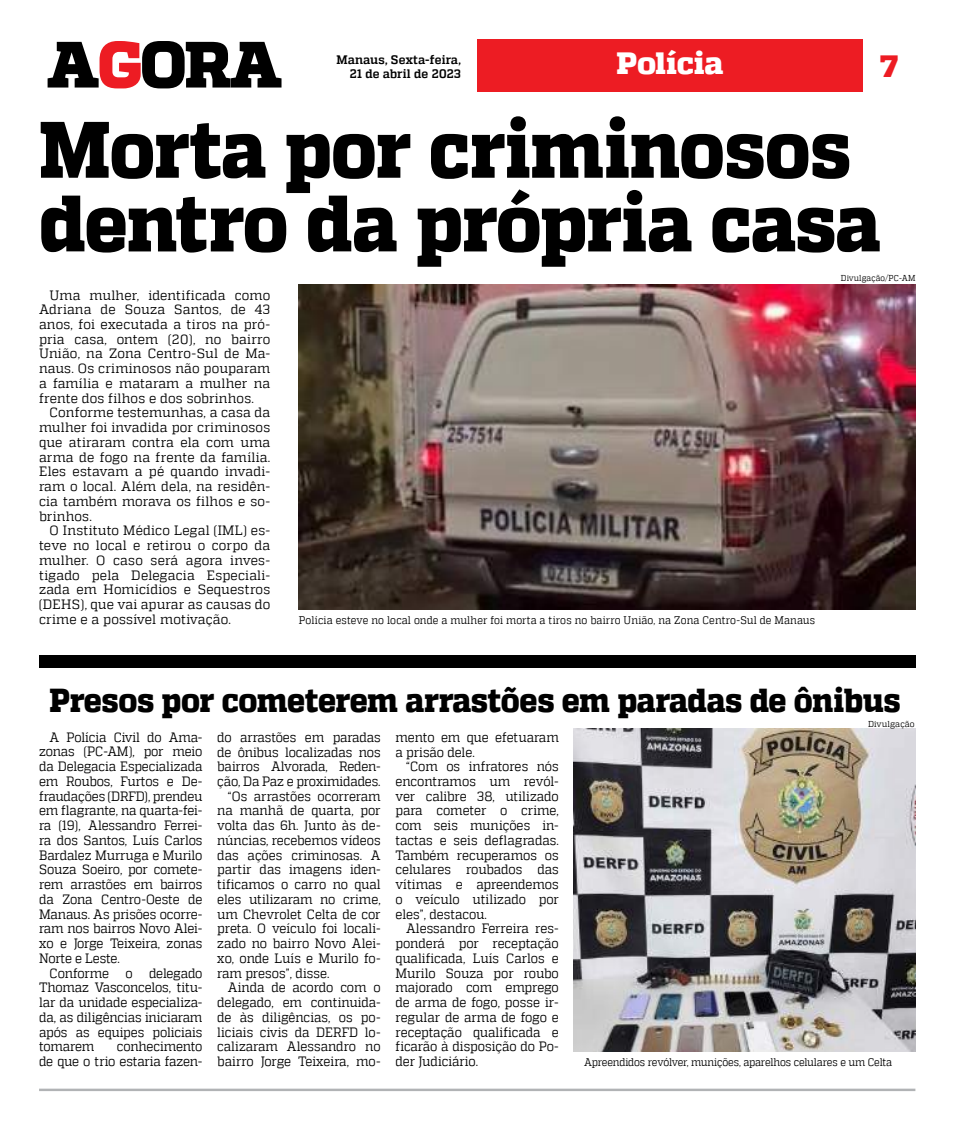
<style>
.page{position:relative;width:957px;height:1134px;background:#fff}
.page>*{position:absolute;margin:0;border:0;box-sizing:border-box;transform-origin:0 0}
.t1{font:800 79.75px/73.8px "MW Quadon";letter-spacing:-.015em;color:#000;scale:.93 1}
.t2{font:800 33.12px "MW Quadon";letter-spacing:-.015em;color:#000;scale:.93 1}
.t3{font:800 30.75px "MW Quadon";color:#fff}
.t4{font:800 30.75px "MW Quadon";color:#ed1c23}
.t5{font:13.5px/14.8px "MW Quadon";letter-spacing:-.005em;color:#000;text-align:justify;scale:.92 1}
.t6{font:13.5px/14.8px "MW Quadon";letter-spacing:-.005em;color:#000;text-align:justify;scale:.96 1}
.t7{font:700 12.25px/14.8px "MW Quadon";letter-spacing:.015em;color:#000;text-align:right;scale:.96 1}
.t8{font:11px "MW Quadon";color:#000;scale:.91 1}
.t9{font:8.62px "MW Quadon";letter-spacing:.01em;color:#000;scale:.91 1}
.t10{font:8.62px "MW Quadon";letter-spacing:.01em;color:#000;scale:.96 1}
</style>
<div class="page">
<div style="left:477px;top:39px;width:386px;height:52px;background:#ed1c23"></div>
<svg style="left:48px;top:41px;width:233px;height:47px"></svg>
<hr style="left:39px;top:1089px;width:876px;height:2px;background:#b1b3b5">
<div style="left:39px;top:655px;width:876px;height:13px;background:#000"></div>
<img style="left:299px;top:285px;width:616px;height:324px">
<img style="left:573px;top:729px;width:342px;height:322px">
<p class="t7" style="left:336px;top:52px;width:131px">Manaus, Sexta-feira,<br>21 de abril de 2023</p>
<h3 class="t3" style="left:616px;top:45px;width:109px">Polícia</h3>
<h3 class="t4" style="left:880px;top:48px;width:19px">7</h3>
<h1 class="t1" style="left:39px;top:115px;width:907px">Morta por criminosos dentro da própria casa</h1>
<p class="t9" style="left:841px;top:273px;width:83px">Divulgação/PC-AM</p>
<p class="t6" style="left:39px;top:287px;width:242px;text-indent:11px">Uma mulher, identificada como Adriana de Souza Santos, de 43 anos, foi executada a tiros na pró&shy;pria casa, ontem (20), no bairro União, na Zona Centro-Sul de Ma&shy;naus. Os criminosos não pouparam a família e mataram a mulher na frente dos filhos e dos sobrinhos.</p>
<p class="t6" style="left:39px;top:405px;width:242px;text-indent:11px">Conforme testemunhas, a casa da mulher foi invadida por criminosos que atiraram contra ela com uma arma de fogo na frente da família.<br>Eles estavam a pé quando invadi&shy;ram o local. Além dela, na residên&shy;cia também morava os filhos e so&shy;brinhos.</p>
<p class="t6" style="left:39px;top:523px;width:242px;text-indent:11px">O Instituto Médico Legal (IML) es&shy;teve no local e retirou o corpo da mulher. O caso será agora inves&shy;tigado pela Delegacia Especiali&shy;zada em Homicídios e Sequestros (DEHS), que vai apurar as causas do crime e a possível motivação.</p>
<p class="t8" style="left:299px;top:614px;width:569px">Polícia esteve no local onde a mulher foi morta a tiros no bairro União, na Zona Centro-Sul de Manaus</p>
<h2 class="t2" style="left:50px;top:681px;width:916px">Presos por cometerem arrastões em paradas de ônibus</h2>
<p class="t5" style="left:39px;top:729px;width:179px;text-indent:11px">A Polícia Civil do Ama&shy;zonas (PC-AM), por meio da Delegacia Especializada em Roubos, Furtos e De&shy;fraudações (DRFD), prendeu em flagrante, na quarta-fei&shy;ra (19), Alessandro Ferrei&shy;ra dos Santos, Luís Carlos Bardalez Murruga e Murilo Souza Soeiro, por comete&shy;rem arrastões em bairros da Zona Centro-Oeste de Manaus. As prisões ocorre&shy;ram nos bairros Novo Alei&shy;xo e Jorge Teixeira, zonas Norte e Leste.</p>
<p class="t5" style="left:39px;top:965px;width:179px;text-indent:11px">Conforme o delegado Thomaz Vasconcelos, titu&shy;lar da unidade especializa&shy;da, as diligências iniciaram após as equipes policiais tomarem</p>
<p class="t5" style="left:39px;top:1039px;width:179px;text-align:right">conhecimento<br>de que o trio estaria fazen-</p>
<p class="t5" style="left:217px;top:730px;width:179px">do arrastões em paradas</p>
<p class="t5" style="left:217px;top:744px;width:179px">de ônibus localizadas nos</p>
<p class="t5" style="left:217px;top:759px;width:179px">bairros Alvorada, Reden-</p>
<p class="t5" style="left:217px;top:774px;width:179px">ção, Da Paz e proximidades.</p>
<p class="t5" style="left:228px;top:788px;width:168px">“Os arrastões ocorreram</p>
<p class="t5" style="left:217px;top:803px;width:179px">na manhã de quarta, por</p>
<p class="t5" style="left:217px;top:818px;width:179px">volta das 6h. Junto às de-</p>
<p class="t5" style="left:217px;top:833px;width:179px">núncias, recebemos vídeos</p>
<p class="t5" style="left:217px;top:847px;width:179px">das ações criminosas. A</p>
<p class="t5" style="left:217px;top:862px;width:179px">partir das imagens iden-</p>
<p class="t5" style="left:217px;top:877px;width:179px">tificamos o carro no qual</p>
<p class="t5" style="left:217px;top:892px;width:179px">eles utilizaram no crime,</p>
<p class="t5" style="left:217px;top:906px;width:179px">um Chevrolet Celta de cor</p>
<p class="t5" style="left:217px;top:921px;width:179px">preta. O veículo foi locali-</p>
<p class="t5" style="left:217px;top:936px;width:179px">zado no bairro Novo Alei-</p>
<p class="t5" style="left:217px;top:951px;width:179px">xo, onde Luís e Murilo fo-</p>
<p class="t5" style="left:217px;top:965px;width:123px">ram presos”, disse.</p>
<p class="t5" style="left:228px;top:980px;width:168px">Ainda de acordo com o</p>
<p class="t5" style="left:217px;top:995px;width:179px">delegado, em continuida-</p>
<p class="t5" style="left:217px;top:1010px;width:179px">de às diligências, os po-</p>
<p class="t5" style="left:217px;top:1024px;width:179px">liciais civis da DERFD lo-</p>
<p class="t5" style="left:217px;top:1039px;width:179px">calizaram Alessandro no</p>
<p class="t5" style="left:217px;top:1054px;width:179px">bairro Jorge Teixeira, mo-</p>
<p class="t5" style="left:395px;top:730px;width:179px">mento em que efetuaram a prisão dele.</p>
<p class="t5" style="left:395px;top:759px;width:179px;text-indent:11px">“Com os infratores nós encontramos um revól&shy;ver calibre 38, utilizado para cometer o crime, com seis munições in&shy;tactas e seis deflagradas.<br>Também recuperamos os celulares roubados das vítimas e apreendemos o veículo utilizado por eles”, destacou.</p>
<p class="t5" style="left:395px;top:921px;width:179px;text-indent:11px">Alessandro Ferreira res&shy;ponderá por receptação qualificada, Luís Carlos e Murilo Souza por roubo majorado com emprego de arma de fogo, posse ir&shy;regular de arma de fogo e receptação qualificada e ficarão à disposição do Po&shy;der Judiciário.</p>
<p class="t10" style="left:868px;top:719px;width:50px">Divulgação</p>
<p class="t8" style="left:584px;top:1056px;width:340px">Apreendidos revólver, munições, aparelhos celulares e um Celta</p>
</div>
